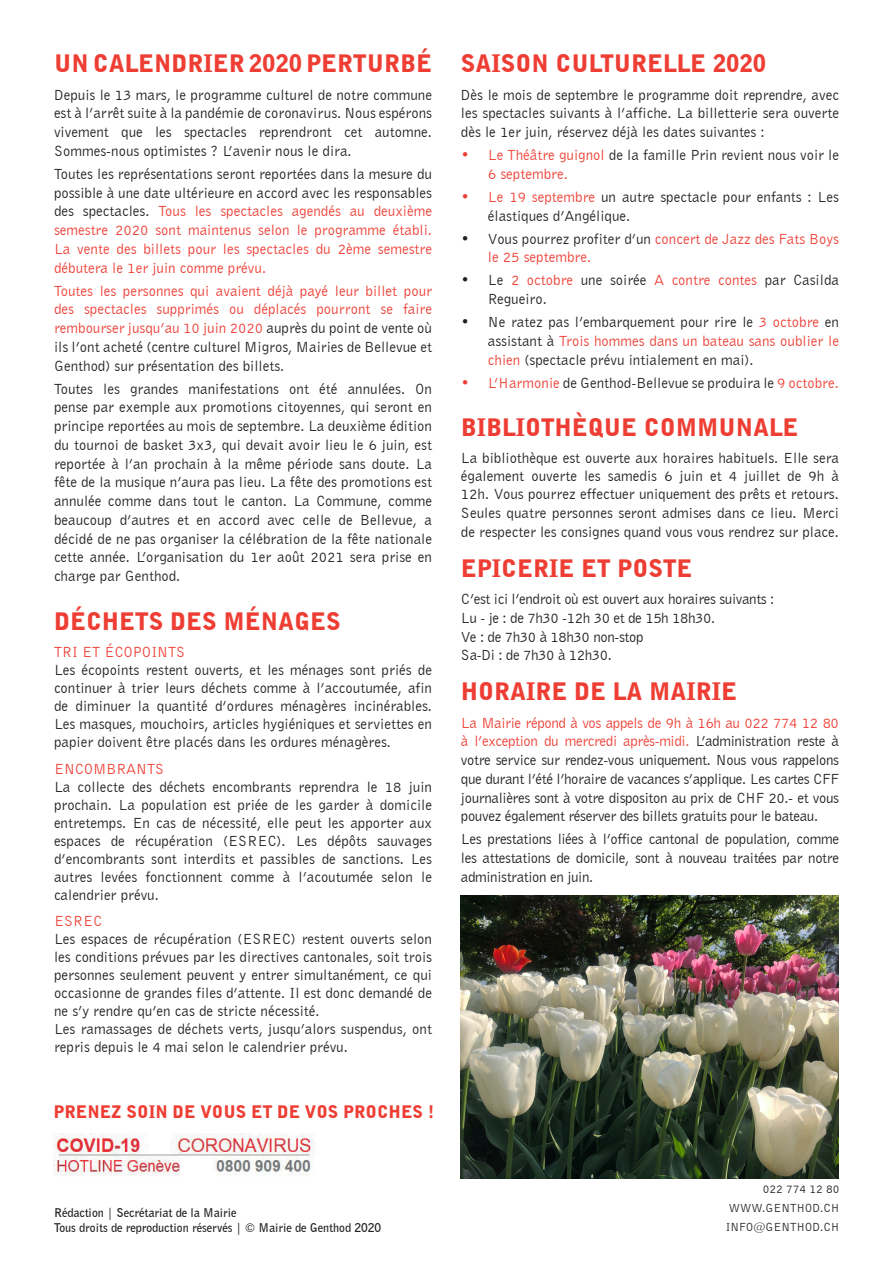
<style>
.page{position:relative;width:893px;height:1263px;background:#fff}
.page>*{position:absolute;margin:0;border:0;box-sizing:border-box;transform-origin:0 0}
.t1{font:900 24px "Bell Gothic BT";color:#ee3e34}
.t2{font:900 17.25px "Bell Gothic BT";color:#ee3e34}
.t3{font:15px/18.8px "Bell Gothic BT";color:#231f20;text-align:justify}
.t4{font:15px/18.8px "Bell Gothic BT";color:#ee3e34;text-align:justify}
.t5{font:15px/18.8px "Bell Gothic BT";letter-spacing:-.025em;color:#231f20}
.t6{font:700 12px/14.4px "Bell Gothic BT";color:#231f20}
.t7{font:12px/18.6px "Bell Gothic BT";color:#231f20;text-align:justify}
.s1{color:#231f20}
.s2{color:#ee3e34}
</style>
<div class="page">
<img style="left:54px;top:1133px;width:261px;height:43px">
<img style="left:461px;top:895px;width:378px;height:284px">
<h1 class="t1" style="left:54px;top:49px;width:379px">UN CALENDRIER 2020 PERTURBÉ</h1>
<p class="t3" style="left:54px;top:85px;width:380px">Depuis le 13 mars, le programme culturel de notre commune est à l’arrêt suite à la pandémie de coronavirus. Nous espérons vivement que les spectacles reprendront cet automne.<br>Sommes-nous optimistes ? L’avenir nous le dira.</p>
<p class="t4" style="left:54px;top:164px;width:380px"><span class="s1">Toutes les représentations seront reportées dans la mesure du possible à une date ultérieure en accord avec les responsables des spectacles.</span> Tous les spectacles agendés au deuxième semestre 2020 sont maintenus selon le programme établi.<br>La vente des billets pour les spectacles du 2ème semestre débutera le 1er juin comme prévu.</p>
<p class="t4" style="left:54px;top:281px;width:380px">Toutes les personnes qui avaient déjà payé leur billet pour des spectacles supprimés ou déplacés pourront se faire rembourser jusqu’au 10 juin 2020 <span class="s1">auprès du point de vente où ils l’ont acheté (centre culturel Migros, Mairies de Bellevue et Genthod) sur présentation des billets.</span></p>
<p class="t3" style="left:54px;top:379px;width:380px">Toutes les grandes manifestations ont été annulées. On pense par exemple aux promotions citoyennes, qui seront en principe reportées au mois de septembre. La deuxième édition du tournoi de basket 3x3, qui devait avoir lieu le 6 juin, est reportée à l’an prochain à la même période sans doute. La fête de la musique n’aura pas lieu. La fête des promotions est annulée comme dans tout le canton. La Commune, comme beaucoup d’autres et en accord avec celle de Bellevue, a décidé de ne pas organiser la célébration de la fête nationale cette année. L’organisation du 1er août 2021 sera prise en charge par Genthod.</p>
<h1 class="t1" style="left:54px;top:607px;width:288px">DÉCHETS DES MÉNAGES</h1>
<p class="t4" style="left:54px;top:642px;width:133px">TRI ET ÉCOPOINTS</p>
<p class="t3" style="left:54px;top:661px;width:380px;line-height:18px">Les écopoints restent ouverts, et les ménages sont priés de continuer à trier leurs déchets comme à l’accoutumée, afin de diminuer la quantité d’ordures ménagères incinérables.<br>Les masques, mouchoirs, articles hygiéniques et serviettes en papier doivent être placés dans les ordures ménagères.</p>
<p class="t4" style="left:54px;top:759px;width:112px">ENCOMBRANTS</p>
<p class="t3" style="left:54px;top:777px;width:380px;line-height:18px">La collecte des déchets encombrants reprendra le 18 juin prochain. La population est priée de les garder à domicile entretemps. En cas de nécessité, elle peut les apporter aux espaces de récupération (ESREC). Les dépôts sauvages d’encombrants sont interdits et passibles de sanctions. Les autres levées fonctionnent comme à l’acoutumée selon le calendrier prévu.</p>
<p class="t4" style="left:54px;top:911px;width:50px">ESREC</p>
<p class="t3" style="left:54px;top:930px;width:380px;line-height:18px;text-align:left">Les espaces de récupération (ESREC) restent ouverts selon les conditions prévues par les directives cantonales, soit trois personnes seulement peuvent y entrer simultanément, ce qui occasionne de grandes files d’attente. Il est donc demandé de ne s’y rendre qu’en cas de stricte nécessité.<br>Les ramassages de déchets verts, jusqu’alors suspendus, ont repris depuis le 4 mai selon le calendrier prévu.</p>
<p class="t2" style="left:54px;top:1101px;width:382px">PRENEZ SOIN DE VOUS ET DE VOS PROCHES !</p>
<p class="t6" style="left:54px;top:1205px;width:329px">Rédaction | Secrétariat de la Mairie<br>Tous droits de reproduction réservés | © Mairie de Genthod 2020</p>
<h1 class="t1" style="left:461px;top:49px;width:307px">SAISON CULTURELLE 2020</h1>
<p class="t3" style="left:461px;top:85px;width:380px">Dès le mois de septembre le programme doit reprendre, avec les spectacles suivants à l’affiche. La billetterie sera ouverte dès le 1er juin, réservez déjà les dates suivantes :</p>
<p class="t3" style="left:488px;top:145px;width:353px;text-indent:-27px"><span class="s2">• Le Théâtre guignol</span> de la famille Prin revient nous voir le<br><span class="s2">6 septembre.</span></p>
<p class="t3" style="left:488px;top:187px;width:353px;text-indent:-27px"><span class="s2">• Le 19 septembre</span> un autre spectacle pour enfants : Les élastiques d’Angélique.</p>
<p class="t4" style="left:488px;top:229px;width:353px;text-indent:-27px"><span class="s1">• Vous pourrez profiter d’un</span> concert de Jazz des Fats Boys le 25 septembre.</p>
<p class="t3" style="left:488px;top:270px;width:353px;text-indent:-27px">• Le <span class="s2">2 octobre</span> une soirée <span class="s2">A contre contes</span> par Casilda<br>Regueiro.</p>
<p class="t3" style="left:488px;top:312px;width:353px;text-indent:-27px">• Ne ratez pas l’embarquement pour rire le <span class="s2">3 octobre</span> en assistant à <span class="s2">Trois hommes dans un bateau sans oublier le chien</span> (spectacle prévu intialement en mai).</p>
<p class="t3" style="left:461px;top:373px;width:380px"><span class="s2">• L’Harmonie</span> de Genthod-Bellevue se produira le <span class="s2">9 octobre.</span></p>
<h1 class="t1" style="left:461px;top:412px;width:339px">BIBLIOTHÈQUE COMMUNALE</h1>
<p class="t3" style="left:461px;top:448px;width:380px">La bibliothèque est ouverte aux horaires habituels. Elle sera également ouverte les samedis 6 juin et 4 juillet de 9h à 12h. Vous pourrez effectuer uniquement des prêts et retours.<br>Seules quatre personnes seront admises dans ce lieu. Merci de respecter les consignes quand vous vous rendrez sur place.</p>
<h1 class="t1" style="left:461px;top:553px;width:233px">EPICERIE ET POSTE</h1>
<p class="t5" style="left:461px;top:589px;width:315px">C’est ici l’endroit où est ouvert aux horaires suivants :<br>Lu - je : de 7h30 -12h 30 et de 15h 18h30.<br>Ve : de 7h30 à 18h30 non-stop<br>Sa-Di : de 7h30 à 12h30.</p>
<h1 class="t1" style="left:461px;top:677px;width:278px">HORAIRE DE LA MAIRIE</h1>
<p class="t3" style="left:461px;top:713px;width:380px"><span class="s2">La Mairie répond à vos appels de 9h à 16h au 022 774 12 80 à l’exception du mercredi après-midi.</span> L’administration reste à votre service sur rendez-vous uniquement. Nous vous rappelons que durant l’été l’horaire de vacances s’applique. Les cartes CFF journalières sont à votre dispositon au prix de CHF 20.- et vous pouvez également réserver des billets gratuits pour le bateau.</p>
<p class="t3" style="left:461px;top:830px;width:380px">Les prestations liées à l’office cantonal de population, comme les attestations de domicile, sont à nouveau traitées par notre administration en juin.</p>
<p class="t7" style="left:726px;top:1180px;width:115px;text-indent:37px">022 774 12 80<br>WWW.GENTHOD.CH INFO@GENTHOD.CH</p>
</div>
